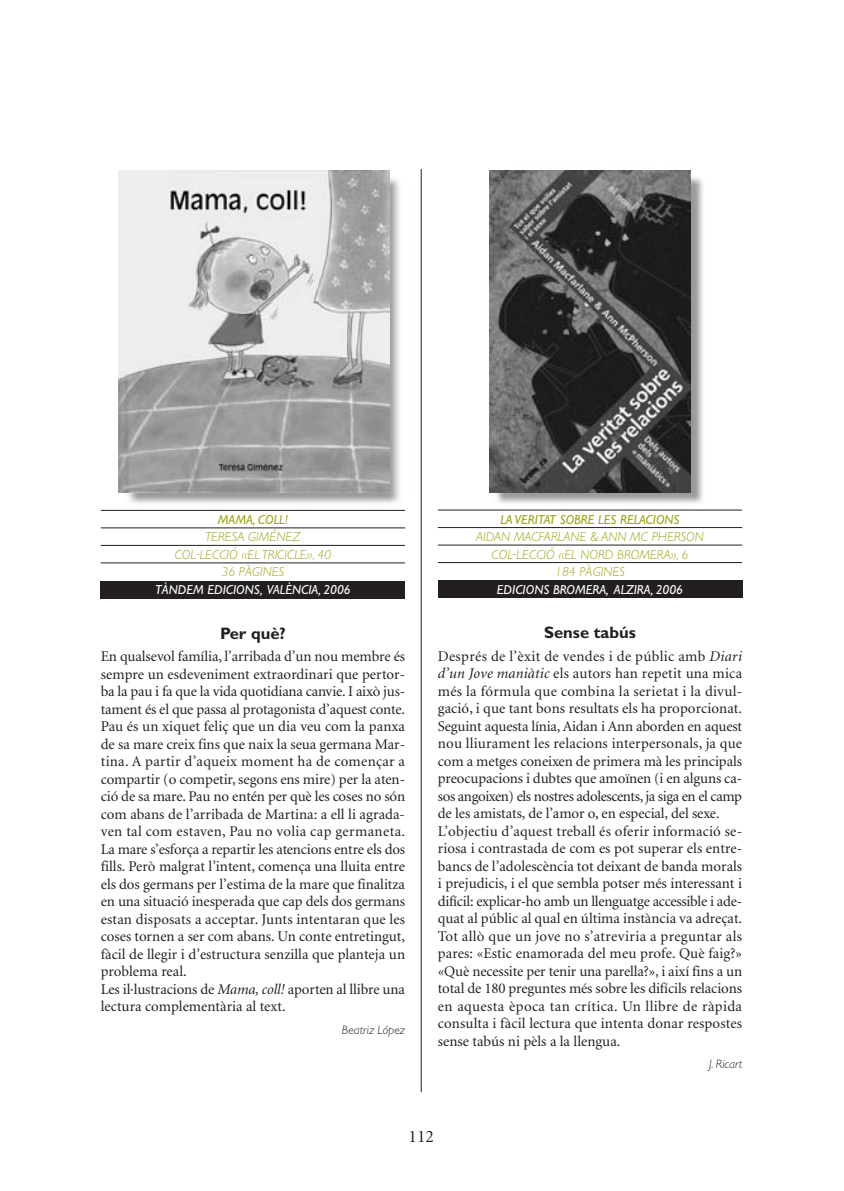
<style>
.page{position:relative;width:844px;height:1191px;background:#fff}
.page>*{position:absolute;margin:0;border:0;box-sizing:border-box;transform-origin:0 0}
.t1{font:17.5px "Minion";color:#231f20}
.t2{font:700 16.62px "Gill Sans";color:#231f20}
.t3{font:14.88px/17.5px "Minion";color:#231f20}
.t4{font:italic 300 13.12px/17.5px "Gill Sans";color:#9ea615;text-align:center}
.t5{font:italic 13.12px "Gill Sans";color:#fff}
.t6{font:italic 13.12px "Gill Sans";color:#9ea615}
.t7{font:italic 300 12.25px "Gill Sans";color:#231f20}
.s1{font-style:italic}
</style>
<div class="page">
<img style="left:115px;top:170px;width:290px;height:340px">
<img style="left:118px;top:171px;width:271px;height:322px">
<div style="left:101px;top:581px;width:304px;height:17px;background:#231f20"></div>
<hr style="left:101px;top:510px;width:304px;height:1px;background:#231f20">
<hr style="left:101px;top:527px;width:304px;height:1px;background:#231f20">
<hr style="left:101px;top:545px;width:304px;height:1px;background:#231f20">
<hr style="left:101px;top:562px;width:304px;height:1px;background:#231f20">
<img style="left:486px;top:170px;width:223px;height:340px">
<img style="left:489px;top:170px;width:201px;height:322px">
<div style="left:438px;top:580px;width:304px;height:18px;background:#231f20"></div>
<hr style="left:438px;top:510px;width:304px;height:1px;background:#231f20">
<hr style="left:438px;top:527px;width:304px;height:1px;background:#231f20">
<hr style="left:438px;top:545px;width:304px;height:1px;background:#231f20">
<hr style="left:438px;top:562px;width:304px;height:1px;background:#231f20">
<hr style="left:420px;top:169px;width:1px;height:923px;background:#231f20">
<p class="t6" style="left:218px;top:515px;width:72px">MAMA, COLL!</p>
<p class="t4" style="left:175px;top:529px;width:158px">TERESA GIMÉNEZ<br>COL·LECCIÓ «EL TRICICLE», 40<br>36 PÀGINES</p>
<p class="t5" style="left:155px;top:585px;width:197px">TÀNDEM EDICIONS, VALÈNCIA, 2006</p>
<p class="t2" style="left:220px;top:627px;width:67px">Per què?</p>
<p class="t3" style="left:101px;top:649px;width:306px">En qualsevol família, l’arribada d’un nou membre és sempre un esdeveniment extraordinari que pertor&shy;ba la pau i fa que la vida quotidiana canvie. I això jus&shy;tament és el que passa al protagonista d’aquest conte.<br>Pau és un xiquet feliç que un dia veu com la panxa de sa mare creix fins que naix la seua germana Mar&shy;tina. A partir d’aqueix moment ha de començar a compartir (o competir, segons ens mire) per la aten&shy;ció de sa mare. Pau no entén per què les coses no són com abans de l’arribada de Martina: a ell li agrada&shy;ven tal com estaven, Pau no volia cap germaneta.<br>La mare s’esforça a repartir les atencions entre els dos fills. Però malgrat l’intent, comença una lluita entre els dos germans per l’estima de la mare que finalitza en una situació inesperada que cap dels dos germans estan disposats a acceptar. Junts intentaran que les coses tornen a ser com abans. Un conte entretingut, fàcil de llegir i d’estructura senzilla que planteja un problema real.<br>Les il·lustracions de <span class="s1">Mama, coll!</span> aporten al llibre una lectura complementària al text.</p>
<p class="t7" style="left:342px;top:1025px;width:65px">Beatriz López</p>
<p class="t6" style="left:500px;top:514px;width:181px">LA VERITAT SOBRE LES RELACIONS</p>
<p class="t4" style="left:476px;top:529px;width:229px">AIDAN MACFARLANE &amp; ANN MC PHERSON<br>COL·LECCIÓ «EL NORD BROMERA», 6<br>184 PÀGINES</p>
<p class="t5" style="left:497px;top:584px;width:188px">EDICIONS BROMERA, ALZIRA, 2006</p>
<p class="t2" style="left:544px;top:627px;width:93px">Sense tabús</p>
<p class="t3" style="left:438px;top:648px;width:306px">Després de l’èxit de vendes i de públic amb <span class="s1">Diari d’un Jove maniàtic</span> els autors han repetit una mica més la fórmula que combina la serietat i la divul&shy;gació, i que tant bons resultats els ha proporcionat.<br>Seguint aquesta línia, Aidan i Ann aborden en aquest nou lliurament les relacions interpersonals, ja que com a metges coneixen de primera mà les principals preocupacions i dubtes que amoïnen (i en alguns ca&shy;sos angoixen) els nostres adolescents, ja siga en el camp de les amistats, de l’amor o, en especial, del sexe.<br>L’objectiu d’aquest treball és oferir informació se&shy;riosa i contrastada de com es pot superar els entre&shy;bancs de l’adolescència tot deixant de banda morals i prejudicis, i el que sembla potser més interessant i difícil: explicar-ho amb un llenguatge accessible i ade&shy;quat al públic al qual en última instància va adreçat.<br>Tot allò que un jove no s’atreviria a preguntar als pares: «Estic enamorada del meu profe. Què faig?» «Què necessite per tenir una parella?», i així fins a un total de 180 preguntes més sobre les difícils relacions en aquesta època tan crítica. Un llibre de ràpida consulta i fàcil lectura que intenta donar respostes sense tabús ni pèls a la llengua.</p>
<p class="t7" style="left:708px;top:1060px;width:35px">J. Ricart</p>
<p class="t1" style="left:408px;top:1130px;width:27px">112</p>
</div>
